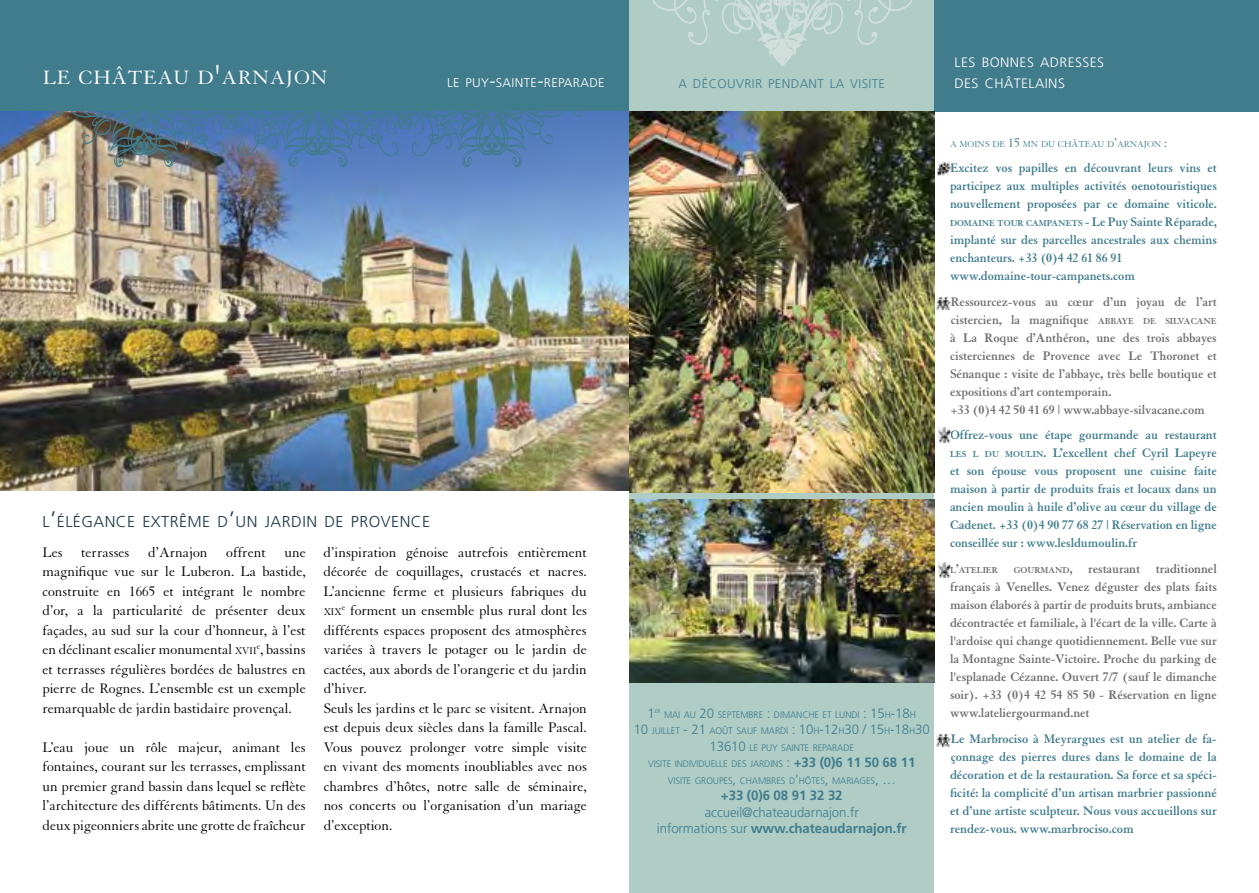
<style>
.page{position:relative;width:1259px;height:893px;background:#fff}
.page>*{position:absolute;margin:0;border:0;box-sizing:border-box;transform-origin:0 0}
.t1{font:21px "Granjon";letter-spacing:.03em;color:#fff}
.t2{font:300 15.75px "Frutiger";letter-spacing:.03em;color:#1c3747}
.t3{font:15px/19.5px "Granjon";color:#000;text-align:justify}
.t4{font:300 13.65px "Frutiger";letter-spacing:.03em;color:#fff}
.t5{font:700 13.5px/18px "Granjon";letter-spacing:-.005em;color:#417c8d;text-align:justify}
.t6{font:700 13.5px/18px "Granjon";letter-spacing:-.005em;color:#6d6e71;text-align:justify}
.t7{font:700 13.5px/18px "Granjon";letter-spacing:-.005em;color:#6f7073}
.t8{font:300 13.5px/16.5px "Frutiger";letter-spacing:-.005em;color:#417c8d;text-align:center}
.t9{font:700 13.5px "Frutiger";letter-spacing:-.005em;color:#417c8d}
.t10{font:300 13.5px "Frutiger";color:#417c8d}
.t11{font:300 12.6px "Frutiger";letter-spacing:.03em;color:#417c8d}
.t12{font:300 12.6px "Frutiger";letter-spacing:.03em;color:#fff}
.t13{font:10.5px "Granjon";color:#000}
.t14{font:300 9.45px "Frutiger";letter-spacing:-.01em;color:#417c8d}
.t15{font:9.45px "Granjon";letter-spacing:-.005em;color:#417c8d}
.t16{font:700 9.45px "Granjon";letter-spacing:-.005em;color:#6d6e71}
.t17{font:300 5.55px "Frutiger";color:#417c8d}
.s1{font-size:30px}
.s2{font-size:18px}
.s3{font-size:22.5px}
.s4{font-size:10.5px}
.s5{font-size:13.5px}
.s6{font-weight:700;font-size:13.5px}
.s7{font-weight:700}
.s8{font-size:9.45px}
</style>
<div class="page">
<div style="left:0;top:0;width:1259px;height:112px;background:#417c8d"></div>
<div style="left:629px;top:0;width:305px;height:893px;background:#afccc5"></div>
<img style="left:0;top:112px;width:629px;height:378px">
<img style="left:629px;top:112px;width:305px;height:380px">
<img style="left:629px;top:499px;width:305px;height:183px">
<img style="left:53px;top:111px;width:529px;height:59px">
<img style="left:938px;top:162px;width:12px;height:14px">
<svg style="left:937px;top:296px;width:13px;height:13px"></svg>
<svg style="left:937px;top:733px;width:13px;height:13px"></svg>
<svg style="left:652px;top:0;width:261px;height:66px"></svg>
<img style="left:938px;top:428px;width:12px;height:14px">
<img style="left:938px;top:563px;width:12px;height:14px">
<h1 class="t1" style="left:43px;top:67px;width:286px">LE CHÂTEAU D<span class="s1">'</span>ARNAJON</h1>
<p class="t4" style="left:954px;top:54px;width:151px">LES BONNES ADRESSES</p>
<p class="t12" style="left:447px;top:76px;width:159px">LE PUY<span class="s2">-</span>SAINTE<span class="s2">-</span>REPARADE</p>
<p class="t4" style="left:954px;top:75px;width:112px">DES CHÂTELAINS</p>
<p class="t11" style="left:678px;top:77px;width:208px">A DÉCOUVRIR PENDANT LA VISITE</p>
<p class="t2" style="left:42px;top:513px;width:389px">L<span class="s3">’</span>ÉLÉGANCE EXTRÊME D<span class="s3">’</span>UN JARDIN DE PROVENCE</p>
<p class="t3" style="left:42px;top:543px;width:265px">Les terrasses d’Arnajon offrent une magnifique vue sur le Luberon. La bastide, construite en 1665 et intégrant le nombre d’or, a la particularité de présenter deux façades, au sud sur la cour d’honneur, à l’est en déclinant escalier monumental <span class="s4">XVII</span><sup>e</sup>, bassins et terrasses régulières bordées de balustres en pierre de Rognes. L’ensemble est un exemple remarquable de jardin bastidaire provençal.</p>
<p class="t3" style="left:42px;top:738px;width:265px">L’eau joue un rôle majeur, animant les fontaines, courant sur les terrasses, emplissant un premier grand bassin dans lequel se reflète l’architecture des différents bâtiments. Un des deux pigeonniers abrite une grotte de fraîcheur</p>
<p class="t3" style="left:324px;top:543px;width:265px">d’inspiration génoise autrefois entièrement décorée de coquillages, crustacés et nacres.<br>L’ancienne ferme et plusieurs fabriques du</p>
<p class="t13" style="left:324px;top:606px;width:20px">XIX</p>
<p class="t3" style="left:324px;top:601px;width:265px;text-align:left;text-indent:18px"><sup>e</sup> forment un ensemble plus rural dont les différents espaces proposent des atmosphères variées à travers le potager ou le jardin de cactées, aux abords de l’orangerie et du jardin d’hiver.<br>Seuls les jardins et le parc se visitent. Arnajon est depuis deux siècles dans la famille Pascal.<br>Vous pouvez prolonger votre simple visite en vivant des moments inoubliables avec nos chambres d’hôtes, notre salle de séminaire, nos concerts ou l’organisation d’un mariage d’exception.</p>
<p class="t10" style="left:647px;top:705px;width:9px">1</p>
<p class="t17" style="left:655px;top:708px;width:7px">ER</p>
<p class="t14" style="left:664px;top:709px;width:253px">MAI AU <span class="s5">20</span> SEPTEMBRE <span class="s5">:</span> DIMANCHE ET LUNDI <span class="s5">: 15</span>H<span class="s5">-18</span>H</p>
<p class="t14" style="left:633px;top:725px;width:298px"><span class="s5">10</span> JUILLET <span class="s5">- 21</span> AOÛT SAUF MARDI <span class="s5">: 10</span>H<span class="s5">-12</span>H<span class="s5">30 / 15</span>H<span class="s5">-18</span>H<span class="s5">30</span></p>
<p class="t14" style="left:709px;top:742px;width:146px"><span class="s5">13610</span> LE PUY SAINTE REPARADE</p>
<p class="t14" style="left:648px;top:758px;width:269px">VISITE INDIVIDUELLE DES JARDINS <span class="s5">:</span> <span class="s6">+33 (0)6 11 50 68 11</span></p>
<p class="t14" style="left:668px;top:775px;width:229px">VISITE GROUPES<span class="s5">,</span> CHAMBRES D<span class="s5">'</span>HÔTES<span class="s5">,</span> MARIAGES<span class="s5">, …</span></p>
<p class="t9" style="left:721px;top:787px;width:123px">+33 (0)6 08 91 32 32</p>
<p class="t8" style="left:657px;top:804px;width:251px">accueil@chateaudarnajon.fr<br>informations sur <span class="s7">www.chateaudarnajon.fr</span></p>
<p class="t15" style="left:950px;top:139px;width:219px">A MOINS DE <span class="s5">15</span> MN DU CHÂTEAU D<span class="s5">’</span>ARNAJON <span class="s5">:</span></p>
<p class="t5" style="left:950px;top:159px;width:268px;text-align:left">Excitez vos papilles en découvrant leurs vins et participez aux multiples activités oenotouristiques nouvellement proposées par ce domaine viticole.<br><span class="s8">DOMAINE TOUR CAMPANETS</span> - Le Puy Sainte Réparade, implanté sur des parcelles ancestrales aux chemins enchanteurs. +33 (0)4 42 61 86 91 www.domaine-tour-campanets.com</p>
<p class="t7" style="left:950px;top:293px;width:268px">Ressourcez-vous au cœur d’un joyau de l’art cistercien, la magnifique <span class="s8">ABBAYE DE SILVACANE </span>à La Roque d’Anthéron, une des trois abbayes cisterciennes de Provence avec Le Thoronet et Sénanque : visite de l’abbaye, très belle boutique et expositions d’art contemporain.<br>+33 (0)4 42 50 41 69 | www.abbaye-silvacane.com</p>
<p class="t5" style="left:950px;top:426px;width:268px">Offrez-vous une étape gourmande au restaurant <span class="s8">LES L DU MOULIN</span>. L’excellent chef Cyril Lapeyre et son épouse vous proposent une cuisine faite maison à partir de produits frais et locaux dans un ancien moulin à huile d’olive au cœur du village de Cadenet. +33 (0)4 90 77 68 27 | Réservation en ligne conseillée sur : www.lesldumoulin.fr</p>
<p class="t16" style="left:950px;top:565px;width:50px">L<span class="s5">’</span>ATELIER</p>
<p class="t6" style="left:950px;top:560px;width:268px;text-indent:64px"><span class="s8">GOURMAND</span>, restaurant traditionnel français à Venelles. Venez déguster des plats faits maison élaborés à partir de produits bruts, ambiance décontractée et familiale, à l'écart de la ville. Carte à l'ardoise qui change quotidiennement. Belle vue sur la Montagne Sainte-Victoire. Proche du parking de l'esplanade Cézanne. Ouvert 7/7 (sauf le dimanche soir). +33 (0)4 42 54 85 50 - Réservation en ligne www.lateliergourmand.net</p>
<p class="t5" style="left:950px;top:729px;width:268px">Le Marbrociso à Meyrargues est un atelier de fa&shy;çonnage des pierres dures dans le domaine de la décoration et de la restauration. Sa force et sa spéci&shy;ficité: la complicité d’un artisan marbrier passionné et d’une artiste sculpteur. Nous vous accueillons sur rendez-vous. www.marbrociso.com</p>
</div>
